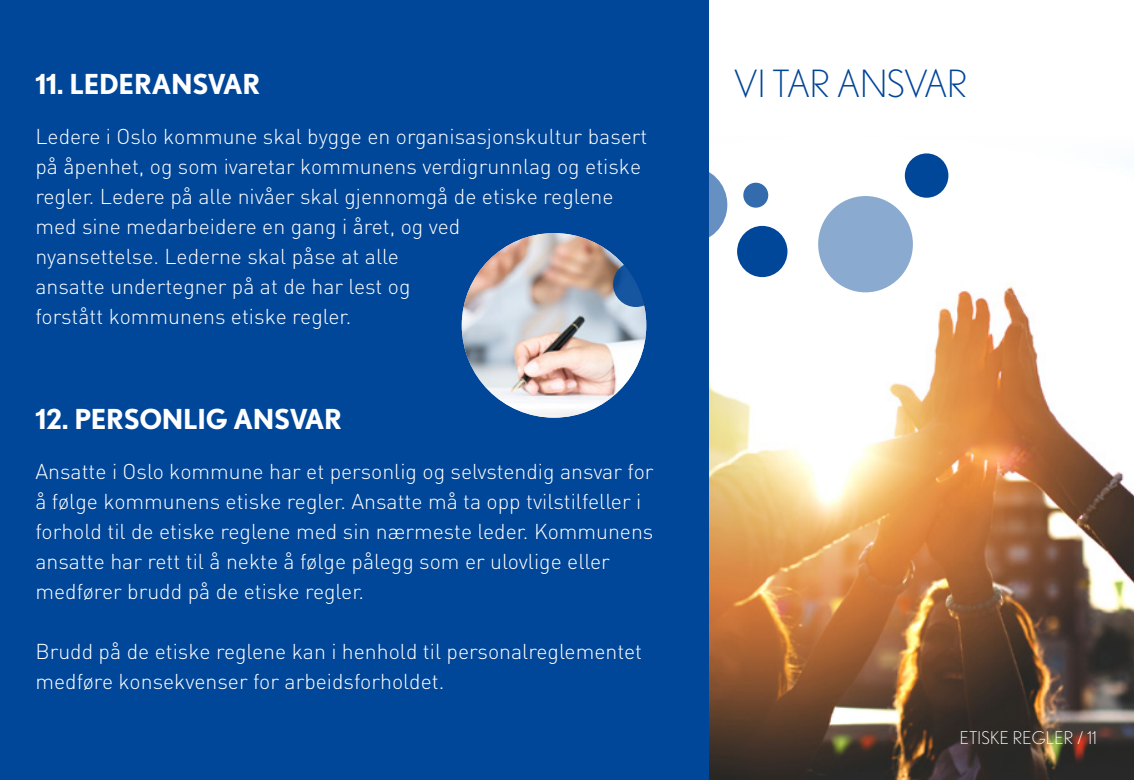
<style>
.page{position:relative;width:1134px;height:780px;background:#fff}
.page>*{position:absolute;margin:0;border:0;box-sizing:border-box;transform-origin:0 0}
.t1{font:300 37.5px "Nobel";letter-spacing:-.01em;color:#004699}
.t2{font:700 27.5px "Nobel";letter-spacing:-.01em;color:#fff}
.t3{font:300 21.25px/30px "DIN Pro";color:#fff}
.t4{font:300 17.5px "Nobel";letter-spacing:.01em;color:#fff}
</style>
<div class="page">
<img style="left:709px;top:154px;width:425px;height:626px">
<div style="left:0;top:0;width:709px;height:780px;background:#004699"></div>
<img style="left:462px;top:233px;width:184px;height:184px;border-radius:92px">
<div style="left:737px;top:226px;width:50px;height:51px;background:#004699;border-radius:50%"></div>
<div style="left:818px;top:196px;width:95px;height:96px;background:#8aaad0;border-radius:50%"></div>
<div style="left:905px;top:153px;width:43px;height:45px;background:#004699;border-radius:50%"></div>
<svg style="left:653px;top:167px;width:74px;height:75px"></svg>
<svg style="left:613px;top:261px;width:46px;height:46px"></svg>
<div style="left:743px;top:183px;width:25px;height:25px;background:#336bad;border-radius:50%"></div>
<p class="t2" style="left:35px;top:67px;width:226px">11. LEDERANSVAR</p>
<h1 class="t1" style="left:733px;top:62px;width:235px">VI TAR ANSVAR</h1>
<p class="t3" style="left:35px;top:120px;width:614px">Ledere i Oslo kommune skal bygge en organisasjonskultur basert på åpenhet, og som ivaretar kommunens verdigrunnlag og etiske regler. Ledere på alle nivåer skal gjennomgå de etiske reglene med sine medarbeidere en gang i året, og ved<br>nyansettelse. Lederne skal påse at alle<br>ansatte undertegner på at de har lest og<br>forstått kommunens etiske regler.</p>
<p class="t2" style="left:35px;top:402px;width:308px">12. PERSONLIG ANSVAR</p>
<p class="t3" style="left:35px;top:455px;width:620px">Ansatte i Oslo kommune har et personlig og selvstendig ansvar for å følge kommunens etiske regler. Ansatte må ta opp tvilstilfeller i forhold til de etiske reglene med sin nærmeste leder. Kommunens ansatte har rett til å nekte å følge pålegg som er ulovlige eller medfører brudd på de etiske regler.</p>
<p class="t3" style="left:35px;top:635px;width:608px">Brudd på de etiske reglene kan i henhold til personalreglementet medføre konsekvenser for arbeidsforholdet.</p>
<p class="t4" style="left:960px;top:727px;width:138px">ETISKE REGLER / 11</p>
</div>
